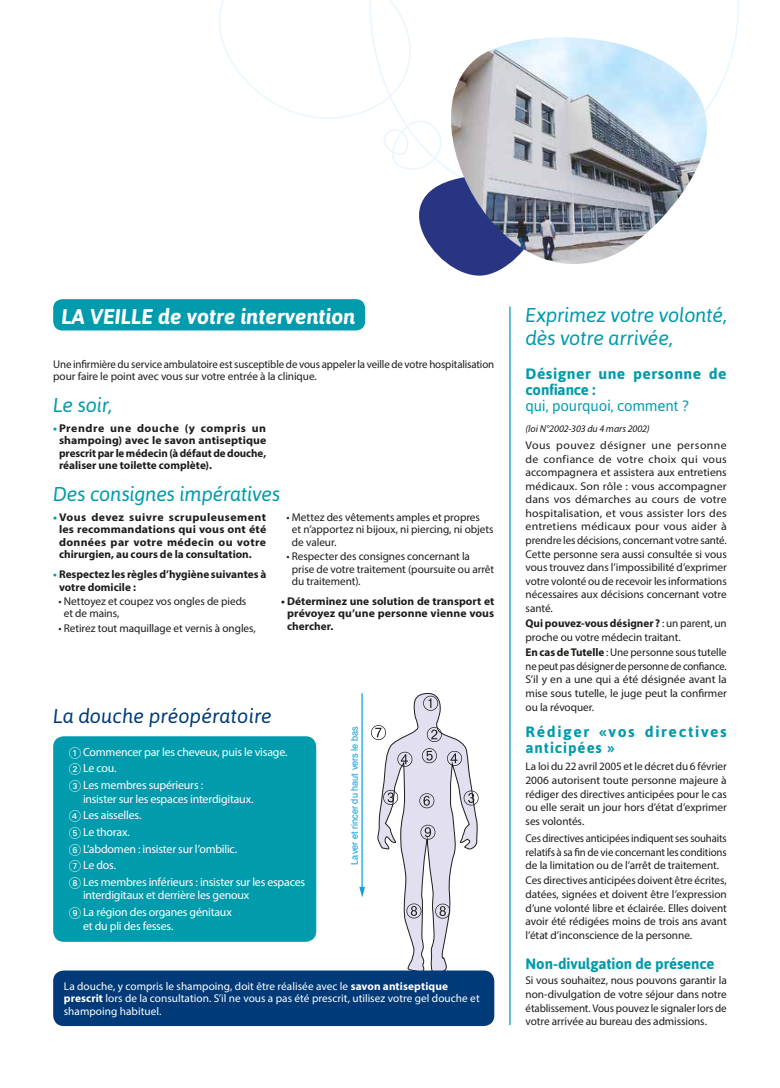
<style>
.page{position:relative;width:780px;height:1088px;background:#fff}
.page>*{position:absolute;margin:0;border:0;box-sizing:border-box;transform-origin:0 0}
.t1{font:italic 700 21.25px "Asap";color:#fff}
.t2{font:italic 20px/23.6px "Asap";letter-spacing:-.015em;color:#009bac}
.t3{font:italic 20px "Asap";color:#003a78}
.t4{font:700 15px/16.1px "Asap";letter-spacing:.1em;color:#009bac;scale:1.05 1}
.t5{font:700 15px/16.1px "Asap";letter-spacing:.03em;color:#009bac;scale:1.05 1}
.t6{font:700 15px "Asap";letter-spacing:-.01em;color:#009bac}
.t7{font:15px "Asap";letter-spacing:-.015em;color:#009bac}
.t8{font:11.88px/16.6px "Myriad Pro";letter-spacing:-.02em;color:#fff}
.t9{font:11.25px/13.6px "Myriad Pro";letter-spacing:-.01em;color:#1d1d1b}
.t10{font:11.25px/13.6px "Myriad Pro";letter-spacing:-.01em;color:#1d1d1b;text-align:justify;scale:1.05 1}
.t11{font:700 11.25px/12.5px "Myriad Pro";color:#1d1d1b;text-align:justify;scale:1.05 1}
.t12{font:11.25px/12.5px "Myriad Pro";letter-spacing:.005em;color:#fff}
.t13{font:700 11.25px/12.5px "Myriad Pro";color:#1d1d1b}
.t14{font:11.25px/13.6px "Myriad Pro";letter-spacing:-.01em;color:#1d1d1b;text-align:justify;scale:.95 1}
.t15{font:italic 10px "Myriad Pro";letter-spacing:-.005em;color:#1d1d1b}
.t16{font:9.5px "Helvetica";color:#009fe3}
.s1{color:#009bac}
.s2{font-weight:700}
</style>
<div class="page">
<div style="left:53px;top:736px;width:263px;height:206px;background:#009bac;border-radius:11px"></div>
<svg style="left:219px;top:0;width:57px;height:105px"></svg>
<svg style="left:276px;top:0;width:463px;height:119px"></svg>
<svg style="left:369px;top:115px;width:124px;height:161px"></svg>
<img style="left:399px;top:37px;width:315px;height:236px">
<div style="left:53px;top:299px;width:312px;height:31px;background:#009bac;border-radius:9px"></div>
<hr style="left:509px;top:306px;width:1px;height:719px;background:#009bac">
<hr style="left:361px;top:693px;width:1px;height:200px;background:#009fe3">
<svg style="left:371px;top:693px;width:107px;height:277px"></svg>
<svg style="left:359px;top:887px;width:6px;height:10px"></svg>
<div style="left:53px;top:970px;width:441px;height:56px;background:#003a78;border-radius:11px"></div>
<h1 class="t1" style="left:62px;top:304px;width:295px">LA VEILLE de votre intervention</h1>
<p class="t9" style="left:53px;top:357px;width:442px;line-height:12.5px">Une infirmière du service ambulatoire est susceptible de vous appeler la veille de votre hospitalisation pour faire le point avec vous sur votre entrée à la clinique.</p>
<h2 class="t2" style="left:53px;top:393px;width:60px">Le soir,</h2>
<p class="t11" style="left:59px;top:421px;width:199px;text-indent:-6px"><span class="s1">•</span> Prendre une douche (y compris un shampoing) avec le savon antiseptique prescrit par le médecin (à défaut de douche, réaliser une toilette complète).</p>
<h2 class="t2" style="left:53px;top:482px;width:228px">Des consignes impératives</h2>
<p class="t11" style="left:59px;top:510px;width:199px;text-indent:-6px"><span class="s1">•</span>Vous devez suivre scrupuleusement les recommandations qui vous ont été données par votre médecin ou votre chirurgien, au cours de la consultation.</p>
<p class="t13" style="left:59px;top:568px;width:209px;text-indent:-6px"><span class="s1">•</span> Respectez les règles d’hygiène suivantes à votre domicile :</p>
<p class="t9" style="left:64px;top:595px;width:184px;line-height:12.5px;text-indent:-5px">• Nettoyez et coupez vos ongles de pieds et de mains,</p>
<p class="t9" style="left:58px;top:621px;width:199px">• Retirez tout maquillage et vernis à ongles,</p>
<p class="t9" style="left:292px;top:511px;width:203px;line-height:12.5px;text-indent:-5px">• Mettez des vêtements amples et propres<br>et n’apportez ni bijoux, ni piercing, ni objets de valeur.</p>
<p class="t9" style="left:292px;top:550px;width:204px;line-height:12.5px;text-indent:-5px">• Respecter des consignes concernant la prise de votre traitement (poursuite ou arrêt du traitement).</p>
<p class="t13" style="left:287px;top:594px;width:209px;text-align:justify;text-indent:-6px">• Déterminez une solution de transport et prévoyez qu’une personne vienne vous chercher.</p>
<h2 class="t3" style="left:53px;top:704px;width:220px">La douche préopératoire</h2>
<p class="t8" style="left:83px;top:743px;width:206px">Commencer par les cheveux, puis le visage.<br>Le cou.<br>Les membres supérieurs :</p>
<p class="t8" style="left:83px;top:790px;width:223px">insister sur les espaces interdigitaux.<br>Les aisselles.<br>Le thorax.<br>L’abdomen : insister sur l’ombilic.<br>Le dos.<br>Les membres inférieurs : insister sur les espaces</p>
<p class="t8" style="left:83px;top:887px;width:168px">interdigitaux et derrière les genoux<br>La région des organes génitaux</p>
<p class="t8" style="left:83px;top:917px;width:92px">et du pli des fesses.</p>
<p class="t16" style="left:347px;top:865px;width:140px;rotate:-90deg">Laver et rincer du haut vers le bas</p>
<p class="t12" style="left:64px;top:979px;width:417px">La douche, y compris le shampoing, doit être réalisée avec le <span class="s2">savon antiseptique prescrit</span> lors de la consultation. S’il ne vous a pas été prescrit, utilisez votre gel douche et shampoing habituel.</p>
<h2 class="t2" style="left:525px;top:303px;width:203px">Exprimez votre volonté, dès votre arrivée,</h2>
<h3 class="t5" style="left:525px;top:365px;width:193px">Désigner une personne de confiance :</h3>
<h3 class="t7" style="left:525px;top:397px;width:165px">qui, pourquoi, comment ?</h3>
<p class="t15" style="left:525px;top:422px;width:126px">(loi N°2002-303 du 4 mars 2002)</p>
<p class="t10" style="left:525px;top:438px;width:193px">Vous pouvez désigner une personne de confiance de votre choix qui vous accompagnera et assistera aux entretiens médicaux. Son rôle : vous accompagner dans vos démarches au cours de votre hospitalisation, et vous assister lors des entretiens médicaux pour vous aider à prendre les décisions, concernant votre santé.<br>Cette personne sera aussi consultée si vous vous trouvez dans l’impossibilité d’exprimer votre volonté ou de recevoir les informations nécessaires aux décisions concernant votre santé.</p>
<p class="t9" style="left:525px;top:616px;width:203px"><span class="s2">Qui pouvez-vous désigner ?</span> : un parent, un proche ou votre médecin traitant.</p>
<p class="t9" style="left:525px;top:645px;width:203px;text-align:justify"><span class="s2">En cas de Tutelle</span> : Une personne sous tutelle ne peut pas désigner de personne de confiance.<br>S’il y en a une qui a été désignée avant la mise sous tutelle, le juge peut la confirmer ou la révoquer.</p>
<h3 class="t4" style="left:525px;top:724px;width:193px">Rédiger «vos directives anticipées »</h3>
<p class="t9" style="left:525px;top:760px;width:203px;text-align:justify">La loi du 22 avril 2005 et le décret du 6 février 2006 autorisent toute personne majeure à rédiger des directives anticipées pour le cas ou elle serait un jour hors d’état d’exprimer ses volontés.</p>
<p class="t14" style="left:525px;top:831px;width:213px">Ces directives anticipées indiquent ses souhaits relatifs à sa fin de vie concernant les conditions de la limitation ou de l’arrêt de traitement.</p>
<p class="t9" style="left:525px;top:874px;width:203px;text-align:justify">Ces directives anticipées doivent être écrites, datées, signées et doivent être l’expression d’une volonté libre et éclairée. Elles doivent avoir été rédigées moins de trois ans avant l’état d’inconscience de la personne.</p>
<h3 class="t6" style="left:525px;top:955px;width:190px">Non-divulgation de présence</h3>
<p class="t9" style="left:525px;top:973px;width:203px;text-align:justify">Si vous souhaitez, nous pouvons garantir la non-divulgation de votre séjour dans notre établissement. Vous pouvez le signaler lors de votre arrivée au bureau des admissions.</p>
</div>
